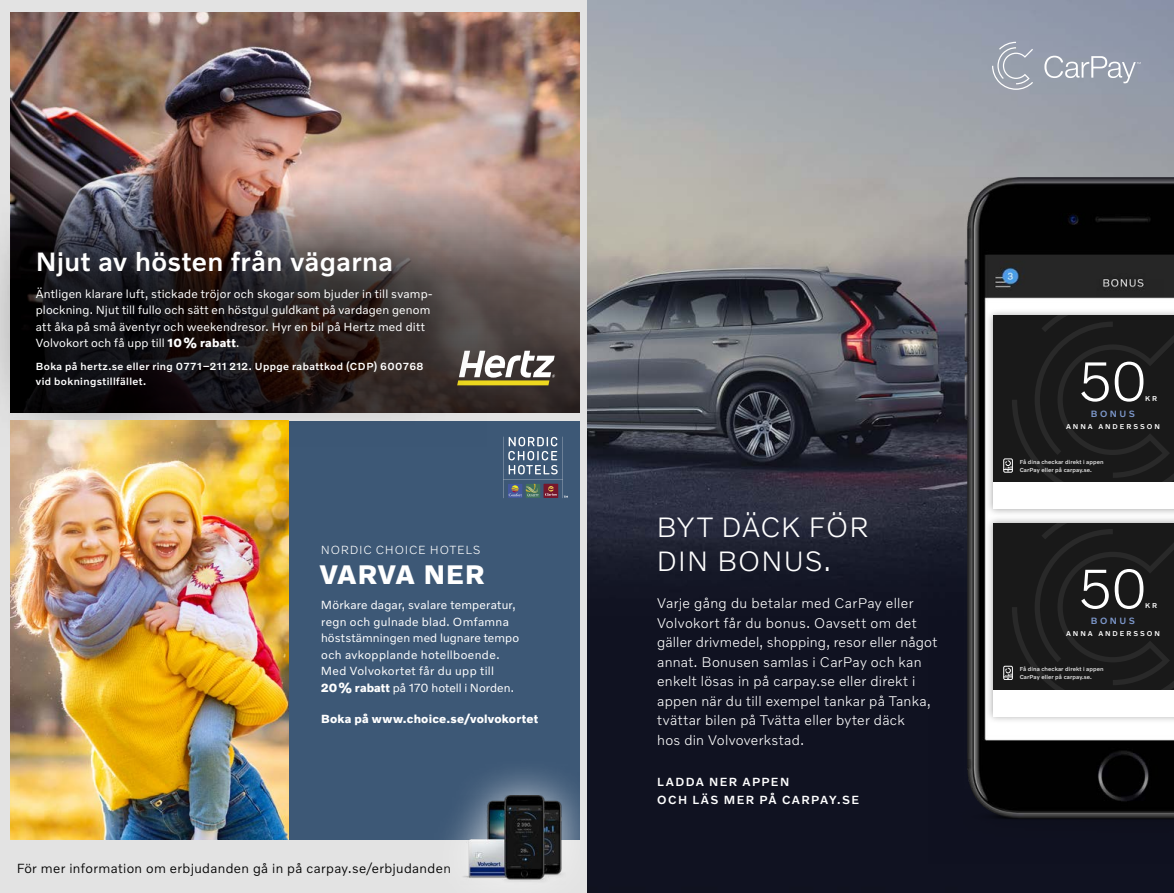
<style>
.page{position:relative;width:1174px;height:893px;background:#fff}
.page>*{position:absolute;margin:0;border:0;box-sizing:border-box;transform-origin:0 0}
.t1{font:300 56.4px "Volvo Novum";color:#fff}
.t2{font:300 28.5px/34.2px "Volvo Novum";letter-spacing:.025em;color:#fff}
.t3{font:700 27.3px "Volvo Novum";letter-spacing:.035em;color:#fff}
.t4{font:500 27px "Volvo Novum";letter-spacing:.015em;color:#fff}
.t5{font:300 14.25px/19.5px "Volvo Novum";letter-spacing:.02em;color:#fff}
.t6{font:300 13.5px "Volvo Novum";letter-spacing:.03em;color:#000}
.t7{font:12px/16.5px "Volvo Novum";letter-spacing:.015em;color:#fff}
.t8{font:500 12px/18px "Volvo Novum";letter-spacing:.115em;color:#fff}
.t9{font:700 12px "Volvo Novum";letter-spacing:.02em;color:#fff}
.t10{font:300 12px "Volvo Novum";letter-spacing:.065em;color:#fff}
.t11{font:500 10.5px/15.8px "Volvo Novum";letter-spacing:.04em;color:#fff}
.t12{font:500 9.3px "Volvo Novum";letter-spacing:.27em;color:#7d98cc}
.t13{font:500 7.2px "Volvo Novum";letter-spacing:.27em;color:#fff}
.t14{font:500 5.85px/8.4px "Volvo Novum";letter-spacing:.01em;color:#e0e0e0}
.s1{font-weight:700}
</style>
<div class="page">
<div style="left:0;top:0;width:587px;height:893px;background:#e3e3e3"></div>
<div style="left:288px;top:421px;width:291px;height:418px;background:#3d5876"></div>
<svg style="left:503px;top:437px;width:65px;height:61px"></svg>
<img style="left:11px;top:447px;width:277px;height:392px">
<img style="left:11px;top:12px;width:568px;height:174px">
<svg style="left:11px;top:186px;width:568px;height:227px;background:#76635d"></svg>
<svg style="left:487px;top:351px;width:68px;height:34px;background:#98927a"></svg>
<img style="left:0;top:194px;width:487px;height:253px">
<div style="left:430px;top:756px;width:171px;height:137px;background:#fff;opacity:.75"></div>
<img style="left:460px;top:796px;width:106px;height:88px">
<img style="left:587px;top:0;width:587px;height:893px">
<svg style="left:992px;top:42px;width:41px;height:48px;background:#a4abb6"></svg>
<svg style="left:1044px;top:56px;width:96px;height:27px;background:#a8aeba"></svg>
<img style="left:928px;top:177px;width:246px;height:687px">
<div style="left:985px;top:516px;width:189px;height:208px;background:#000;opacity:.35"></div>
<div style="left:993px;top:523px;width:181px;height:167px;background:#191919"></div>
<svg style="left:1003px;top:523px;width:171px;height:167px"></svg>
<div style="left:993px;top:690px;width:181px;height:26px;background:#fff"></div>
<div style="left:985px;top:308px;width:189px;height:209px;background:#000;opacity:.35"></div>
<div style="left:993px;top:316px;width:181px;height:167px;background:#191919"></div>
<svg style="left:1003px;top:316px;width:171px;height:167px"></svg>
<div style="left:993px;top:483px;width:181px;height:26px;background:#fff"></div>
<h3 class="t4" style="left:36px;top:245px;width:359px">Njut av hösten från vägarna</h3>
<p class="t7" style="left:36px;top:285px;width:398px">Äntligen klarare luft, stickade tröjor och skogar som bjuder in till svamp&shy;plockning. Njut till fullo och sätt en höstgul guldkant på vardagen genom att åka på små äventyr och weekendresor. Hyr en bil på Hertz med ditt Volvokort och få upp till <span class="s1">10% rabatt</span>.</p>
<p class="t11" style="left:36px;top:358px;width:389px">Boka på hertz.se eller ring 0771–211 212. Uppge rabattkod (CDP) 600768 vid bokningstillfället.</p>
<p class="t10" style="left:321px;top:542px;width:161px">NORDIC CHOICE HOTELS</p>
<h3 class="t3" style="left:320px;top:557px;width:167px">VARVA NER</h3>
<p class="t7" style="left:321px;top:597px;width:200px">Mörkare dagar, svalare temperatur, regn och gulnade blad. Omfamna höststämningen med lugnare tempo och avkopplande hotellboende.<br>Med Volvokortet får du upp till<br><span class="s1">20% rabatt</span> på 170 hotell i Norden.</p>
<p class="t9" style="left:321px;top:711px;width:218px">Boka på www.choice.se/volvokortet</p>
<p class="t6" style="left:16px;top:859px;width:436px">För mer information om erbjudanden gå in på carpay.se/erbjudanden</p>
<h2 class="t2" style="left:656px;top:509px;width:214px">BYT DÄCK FÖR<br>DIN BONUS.</h2>
<p class="t5" style="left:657px;top:593px;width:281px">Varje gång du betalar med CarPay eller Volvokort får du bonus. Oavsett om det gäller drivmedel, shopping, resor eller något annat. Bonusen samlas i CarPay och kan enkelt lösas in på carpay.se eller direkt i appen när du till exempel tankar på Tanka, tvättar bilen på Tvätta eller byter däck<br>hos din Volvoverkstad.</p>
<p class="t8" style="left:657px;top:772px;width:203px">LADDA NER APPEN<br>OCH LÄS MER PÅ CARPAY.SE</p>
<h1 class="t1" style="left:1078px;top:346px;width:72px">50</h1>
<p class="t13" style="left:1145px;top:394px;width:13px">K R</p>
<p class="t12" style="left:1090px;top:408px;width:46px">BONUS</p>
<p class="t13" style="left:1066px;top:422px;width:95px">ANNA ANDERSSON</p>
<p class="t14" style="left:1019px;top:457px;width:85px">Få dina checkar direkt i appen<br>CarPay eller på carpay.se.</p>
<h1 class="t1" style="left:1078px;top:553px;width:72px">50</h1>
<p class="t13" style="left:1145px;top:601px;width:13px">K R</p>
<p class="t12" style="left:1090px;top:615px;width:46px">BONUS</p>
<p class="t13" style="left:1066px;top:629px;width:95px">ANNA ANDERSSON</p>
<p class="t14" style="left:1019px;top:664px;width:85px">Få dina checkar direkt i appen<br>CarPay eller på carpay.se.</p>
</div>
